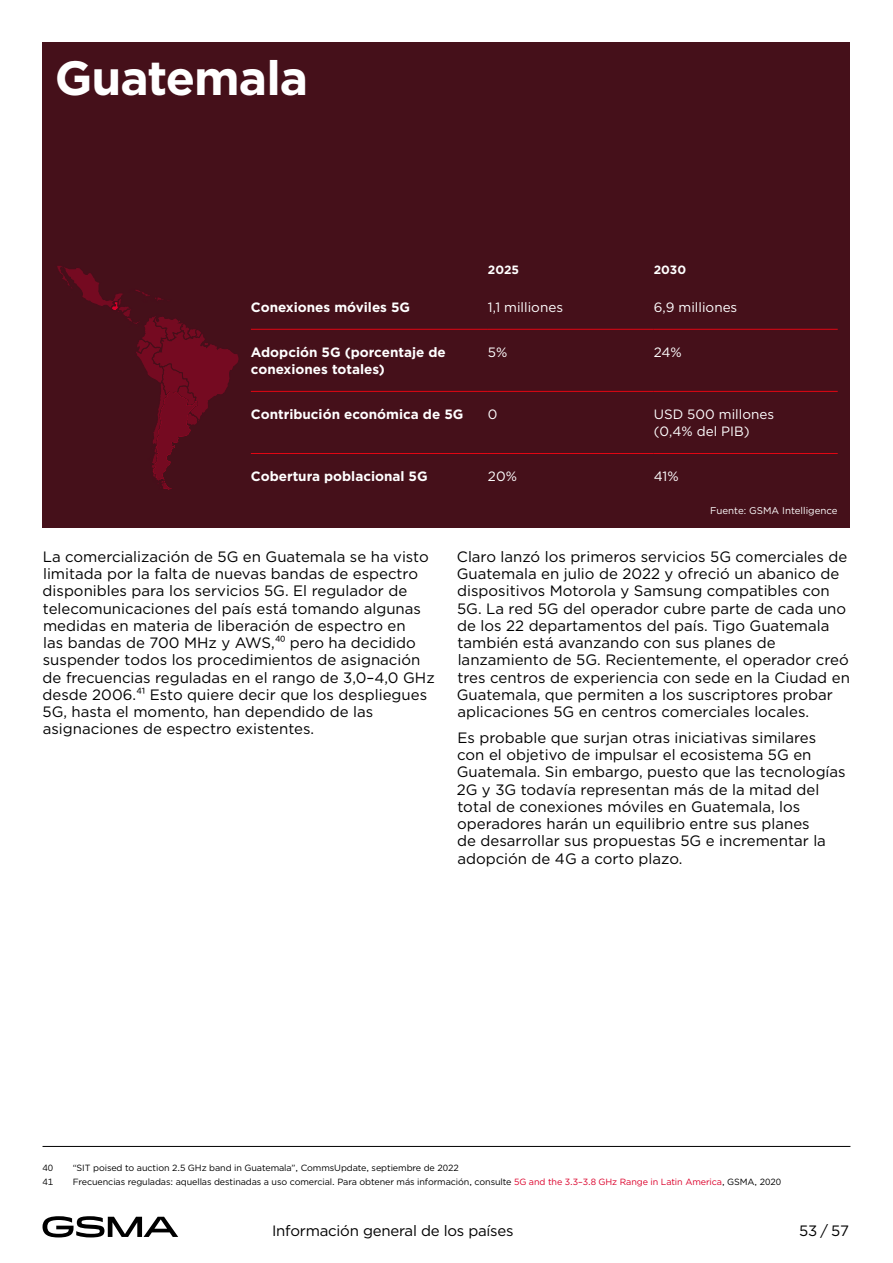
<style>
.page{position:relative;width:893px;height:1263px;background:#fff}
.page>*{position:absolute;margin:0;border:0;box-sizing:border-box;transform-origin:0 0}
.t1{font:700 48px "Gotham";letter-spacing:-.02em;color:#fff}
.B1{font:15px/17.2px "Gotham";color:#000}
.B1-2{font:700 13.5px/17.2px "Gotham";color:#fff}
.B1-3{font:13.5px/17.2px "Gotham";color:#fff}
.B1-4{font:700 12px "Gotham";color:#fff}
.Fig_source{font:9.75px "Gotham";color:#fff}
.Footnote{font:9px "Gotham";letter-spacing:-.01em;color:#000}
.s1{color:#dc002b}
</style>
<div class="page">
<div style="left:43px;top:43px;width:807px;height:239px;background:#45101a"></div>
<svg style="left:43px;top:1216px;width:135px;height:21px"></svg>
<hr style="left:43px;top:1146px;width:807px;height:1px;background:#000">
<div style="left:43px;top:258px;width:807px;height:269px;background:#45101a"></div>
<hr style="left:251px;top:329px;width:237px;height:1px;background:#e30613">
<hr style="left:488px;top:329px;width:166px;height:1px;background:#e30613">
<hr style="left:654px;top:329px;width:184px;height:1px;background:#e30613">
<hr style="left:251px;top:391px;width:237px;height:1px;background:#e30613">
<hr style="left:488px;top:391px;width:166px;height:1px;background:#e30613">
<hr style="left:654px;top:391px;width:184px;height:1px;background:#e30613">
<hr style="left:251px;top:453px;width:237px;height:1px;background:#e30613">
<hr style="left:488px;top:453px;width:166px;height:1px;background:#e30613">
<hr style="left:654px;top:453px;width:184px;height:1px;background:#e30613">
<svg style="left:57px;top:266px;width:182px;height:223px"></svg>
<h1 class="t1" style="left:55px;top:46px;width:255px">Guatemala</h1>
<p class="B1-4" style="left:488px;top:262px;width:33px">2025</p>
<p class="B1-4" style="left:654px;top:262px;width:34px">2030</p>
<p class="B1-2" style="left:251px;top:299px;width:161px">Conexiones móviles 5G</p>
<p class="B1-3" style="left:488px;top:299px;width:77px">1,1 milliones</p>
<p class="B1-3" style="left:654px;top:299px;width:85px">6,9 milliones</p>
<p class="B1-2" style="left:251px;top:344px;width:196px">Adopción 5G (porcentaje de conexiones totales)</p>
<p class="B1-3" style="left:488px;top:343px;width:21px">5%</p>
<p class="B1-3" style="left:654px;top:343px;width:30px">24%</p>
<p class="B1-2" style="left:251px;top:406px;width:214px">Contribución económica de 5G</p>
<p class="B1-3" style="left:488px;top:405px;width:11px">0</p>
<p class="B1-3" style="left:654px;top:405px;width:122px">USD 500 millones (0,4% del PIB)</p>
<p class="B1-2" style="left:251px;top:468px;width:178px">Cobertura poblacional 5G</p>
<p class="B1-3" style="left:488px;top:468px;width:30px">20%</p>
<p class="B1-3" style="left:654px;top:468px;width:26px">41%</p>
<p class="Fig_source" style="left:710px;top:504px;width:129px">Fuente: GSMA Intelligence</p>
<p class="B1" style="left:42px;top:547px;width:394px">La comercialización de 5G en Guatemala se ha visto limitada por la falta de nuevas bandas de espectro disponibles para los servicios 5G. El regulador de telecomunicaciones del país está tomando algunas medidas en materia de liberación de espectro en<br>las bandas de 700 MHz y AWS,40 pero ha decidido suspender todos los procedimientos de asignación de frecuencias reguladas en el rango de 3,0–4,0 GHz desde 2006.41 Esto quiere decir que los despliegues 5G, hasta el momento, han dependido de las asignaciones de espectro existentes.</p>
<p class="B1" style="left:457px;top:547px;width:395px">Claro lanzó los primeros servicios 5G comerciales de Guatemala en julio de 2022 y ofreció un abanico de dispositivos Motorola y Samsung compatibles con 5G. La red 5G del operador cubre parte de cada uno de los 22 departamentos del país. Tigo Guatemala también está avanzando con sus planes de lanzamiento de 5G. Recientemente, el operador creó tres centros de experiencia con sede en la Ciudad en Guatemala, que permiten a los suscriptores probar aplicaciones 5G en centros comerciales locales.</p>
<p class="B1" style="left:457px;top:729px;width:390px">Es probable que surjan otras iniciativas similares con el objetivo de impulsar el ecosistema 5G en Guatemala. Sin embargo, puesto que las tecnologías 2G y 3G todavía representan más de la mitad del total de conexiones móviles en Guatemala, los operadores harán un equilibrio entre sus planes<br>de desarrollar sus propuestas 5G e incrementar la adopción de 4G a corto plazo.</p>
<p class="Footnote" style="left:43px;top:1162px;width:12px">40</p>
<p class="Footnote" style="left:73px;top:1162px;width:388px">“SIT poised to auction 2.5 GHz band in Guatemala”, CommsUpdate, septiembre de 2022</p>
<p class="Footnote" style="left:43px;top:1176px;width:12px">41</p>
<p class="Footnote" style="left:73px;top:1176px;width:710px">Frecuencias reguladas: aquellas destinadas a uso comercial. Para obtener más información, consulte <span class="s1">5G and the 3.3–3.8 GHz Range in Latin America</span>, GSMA, 2020</p>
<p class="B1" style="left:272px;top:1222px;width:243px">Información general de los países</p>
<p class="B1" style="left:799px;top:1222px;width:52px">53 / 57</p>
</div>
